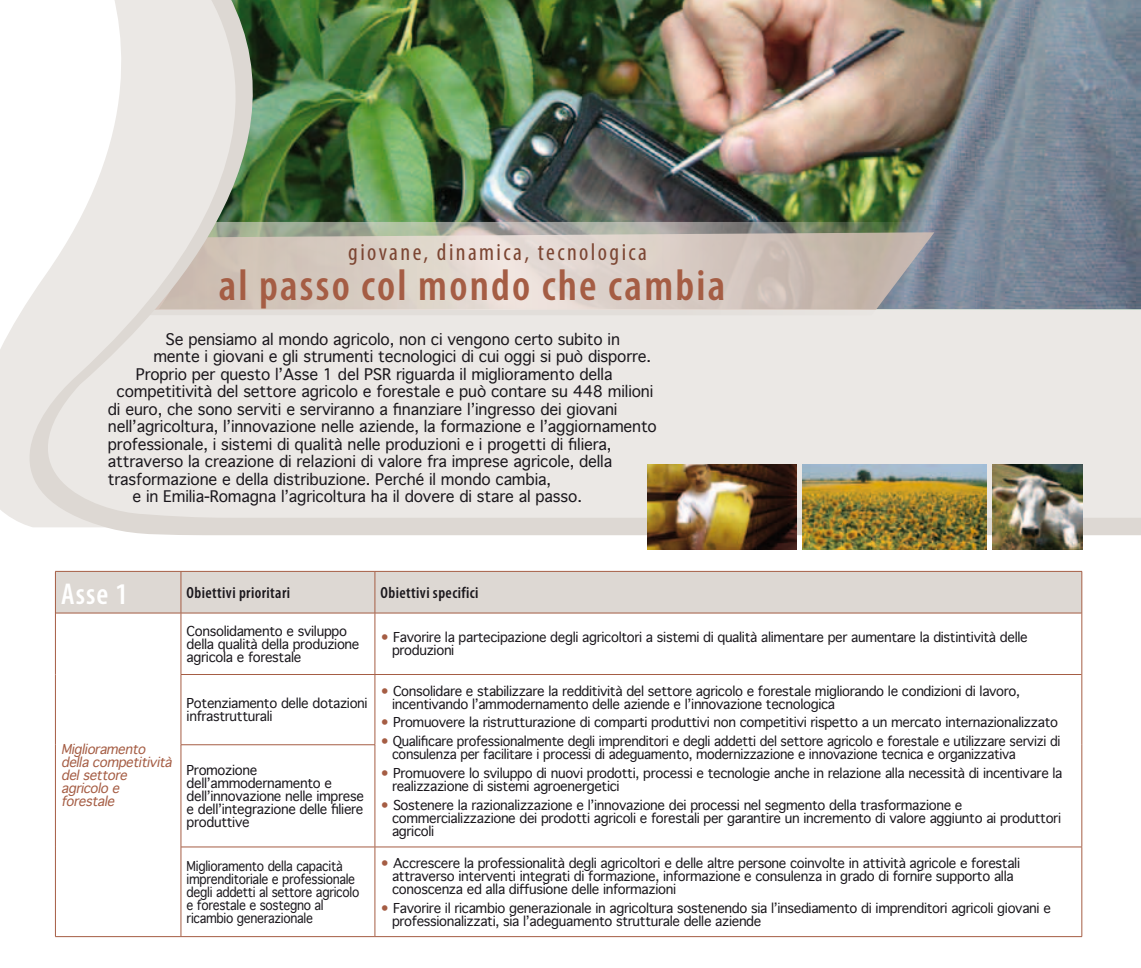
<style>
.page{position:relative;width:1141px;height:968px;background:#fff}
.page>*{position:absolute;margin:0;border:0;box-sizing:border-box;transform-origin:0 0}
.t1{font:600 condensed 44.27px "Myriad Pro";letter-spacing:.05em;color:#a55d44}
.t2{font:600 condensed 30.1px "Myriad Pro";color:#fff}
.t3{font:condensed 24.15px "Myriad Pro";letter-spacing:.1em;color:#7c4633}
.t4{font:600 condensed 16.1px "Myriad Pro";letter-spacing:.025em;color:#1a171c}
.t5{font:15.4px "Geneva";letter-spacing:-.01em;color:#1a171c}
.t6{font:13.12px/13.1px "Geneva";letter-spacing:-.025em;color:#1a171c}
.t7{font:13.12px/13.1px "Geneva";letter-spacing:-.025em;color:#1a171c;scale:.92 1}
.t8{font:italic 13.12px/13.1px "Geneva";color:#a55d44}
.s1{color:#a55d44}
</style>
<div class="page">
<div style="left:56px;top:572px;width:1025px;height:40px;background:#ddd8d3"></div>
<hr style="left:55px;top:571px;width:126px;height:1px;background:#a55d44">
<hr style="left:55px;top:571px;width:1px;height:42px;background:#a55d44">
<hr style="left:181px;top:571px;width:194px;height:1px;background:#a55d44">
<hr style="left:375px;top:571px;width:707px;height:1px;background:#a55d44">
<hr style="left:1081px;top:571px;width:1px;height:42px;background:#a55d44">
<hr style="left:181px;top:571px;width:1px;height:41px;background:#a55d44">
<hr style="left:375px;top:571px;width:1px;height:41px;background:#a55d44">
<hr style="left:56px;top:612px;width:125px;height:1px;background:#a55d44">
<hr style="left:55px;top:613px;width:1px;height:61px;background:#a55d44">
<hr style="left:55px;top:674px;width:1px;height:70px;background:#a55d44">
<hr style="left:55px;top:744px;width:1px;height:102px;background:#a55d44">
<hr style="left:55px;top:846px;width:1px;height:90px;background:#a55d44">
<hr style="left:55px;top:936px;width:126px;height:1px;background:#a55d44">
<hr style="left:181px;top:612px;width:194px;height:1px;background:#a55d44">
<hr style="left:181px;top:613px;width:1px;height:61px;background:#a55d44">
<hr style="left:375px;top:612px;width:707px;height:1px;background:#a55d44">
<hr style="left:375px;top:613px;width:1px;height:61px;background:#a55d44">
<hr style="left:181px;top:674px;width:194px;height:1px;background:#a55d44">
<hr style="left:181px;top:674px;width:1px;height:70px;background:#a55d44">
<hr style="left:375px;top:674px;width:707px;height:1px;background:#a55d44">
<hr style="left:375px;top:674px;width:1px;height:70px;background:#a55d44">
<hr style="left:181px;top:744px;width:194px;height:1px;background:#a55d44">
<hr style="left:181px;top:744px;width:1px;height:102px;background:#a55d44">
<hr style="left:375px;top:744px;width:1px;height:102px;background:#a55d44">
<hr style="left:181px;top:846px;width:1px;height:90px;background:#a55d44">
<hr style="left:375px;top:847px;width:1px;height:89px;background:#a55d44">
<hr style="left:1081px;top:613px;width:1px;height:61px;background:#a55d44">
<hr style="left:1081px;top:674px;width:1px;height:70px;background:#a55d44">
<hr style="left:1081px;top:744px;width:1px;height:102px;background:#a55d44">
<hr style="left:181px;top:846px;width:194px;height:1px;background:#a55d44">
<hr style="left:375px;top:846px;width:707px;height:1px;background:#a55d44">
<hr style="left:1081px;top:847px;width:1px;height:89px;background:#a55d44">
<hr style="left:181px;top:936px;width:194px;height:1px;background:#a55d44">
<hr style="left:375px;top:936px;width:707px;height:1px;background:#a55d44">
<img style="left:0;top:0;width:1141px;height:538px">
<img style="left:648px;top:464px;width:148px;height:85px">
<img style="left:993px;top:464px;width:89px;height:85px">
<img style="left:803px;top:464px;width:183px;height:85px">
<h3 class="t3" style="left:348px;top:237px;width:300px">giovane, dinamica, tecnologica</h3>
<h1 class="t1" style="left:219px;top:261px;width:508px">al passo col mondo che cambia</h1>
<p class="t5" style="left:166px;top:326px;width:456px">Se pensiamo al mondo agricolo, non ci vengono certo subito in</p>
<p class="t5" style="left:153px;top:343px;width:499px">mente i giovani e gli strumenti tecnologici di cui oggi si può disporre.</p>
<p class="t5" style="left:136px;top:361px;width:478px">Proprio per questo l’Asse 1 del PSR riguarda il miglioramento della</p>
<p class="t5" style="left:117px;top:378px;width:538px">competitività del settore agricolo e forestale e può contare su 448 milioni</p>
<p class="t5" style="left:108px;top:396px;width:511px">di euro, che sono serviti e serviranno a finanziare l’ingresso dei giovani</p>
<p class="t5" style="left:108px;top:413px;width:551px">nell’agricoltura, l’innovazione nelle aziende, la formazione e l’aggiornamento</p>
<p class="t5" style="left:108px;top:431px;width:505px">professionale, i sistemi di qualità nelle produzioni e i progetti di filiera,</p>
<p class="t5" style="left:108px;top:448px;width:506px">attraverso la creazione di relazioni di valore fra imprese agricole, della</p>
<p class="t5" style="left:108px;top:466px;width:445px">trasformazione e della distribuzione. Perché il mondo cambia,</p>
<p class="t5" style="left:132px;top:483px;width:451px">e in Emilia-Romagna l’agricoltura ha il dovere di stare al passo.</p>
<h2 class="t2" style="left:61px;top:577px;width:68px">Asse 1</h2>
<p class="t4" style="left:187px;top:584px;width:105px">Obiettivi prioritari</p>
<p class="t4" style="left:381px;top:584px;width:99px">Obiettivi specifici</p>
<p class="t8" style="left:61px;top:742px;width:116px">Miglioramento dellacompetitività delsettore agricoloe forestale</p>
<p class="t6" style="left:187px;top:624px;width:174px">Consolidamento e sviluppo della qualità della produzione agricola e forestale</p>
<p class="t6" style="left:392px;top:630px;width:637px;text-indent:-11px"><span class="s1">•</span> Favorire la partecipazione degli agricoltori a sistemi di qualità alimentare per aumentare la distintività delle produzioni</p>
<p class="t6" style="left:187px;top:696px;width:183px">Potenziamento delle dotazioni infrastrutturali</p>
<p class="t6" style="left:392px;top:683px;width:630px;text-indent:-11px"><span class="s1">•</span> Consolidare e stabilizzare la redditività del settore agricolo e forestale migliorando le condizioni di lavoro, incentivando l’ammodernamento delle aziende e l’innovazione tecnologica</p>
<p class="t6" style="left:381px;top:715px;width:679px"><span class="s1">•</span> Promuovere la ristrutturazione di comparti produttivi non competitivi rispetto a un mercato internazionalizzato</p>
<p class="t6" style="left:392px;top:734px;width:670px;text-indent:-11px"><span class="s1">•</span> Qualificare professionalmente degli imprenditori e degli addetti del settore agricolo e forestale e utilizzare servizi di consulenza per facilitare i processi di adeguamento, modernizzazione e innovazione tecnica e organizzativa</p>
<p class="t6" style="left:392px;top:766px;width:672px;text-indent:-11px"><span class="s1">•</span> Promuovere lo sviluppo di nuovi prodotti, processi e tecnologie anche in relazione alla necessità di incentivare la realizzazione di sistemi agroenergetici</p>
<p class="t6" style="left:392px;top:798px;width:671px;text-indent:-11px"><span class="s1">•</span> Sostenere la razionalizzazione e l’innovazione dei processi nel segmento della trasformazione e commercializzazione dei prodotti agricoli e forestali per garantire un incremento di valore aggiunto ai produttori agricoli</p>
<p class="t6" style="left:187px;top:763px;width:179px">Promozione dell’ammodernamento e dell’innovazione nelle imprese e dell’integrazione delle filiere produttive</p>
<p class="t7" style="left:187px;top:859px;width:189px">Miglioramento della capacità imprenditoriale e professionale degli addetti al settore agricolo e forestale e sostegno al ricambio generazionale</p>
<p class="t6" style="left:392px;top:856px;width:630px;text-indent:-11px"><span class="s1">•</span> Accrescere la professionalità degli agricoltori e delle altre persone coinvolte in attività agricole e forestali attraverso interventi integrati di formazione, informazione e consulenza in grado di fornire supporto alla conoscenza ed alla diffusione delle informazioni</p>
<p class="t6" style="left:392px;top:901px;width:660px;text-indent:-11px"><span class="s1">•</span> Favorire il ricambio generazionale in agricoltura sostenendo sia l’insediamento di imprenditori agricoli giovani e professionalizzati, sia l’adeguamento strutturale delle aziende</p>
</div>
